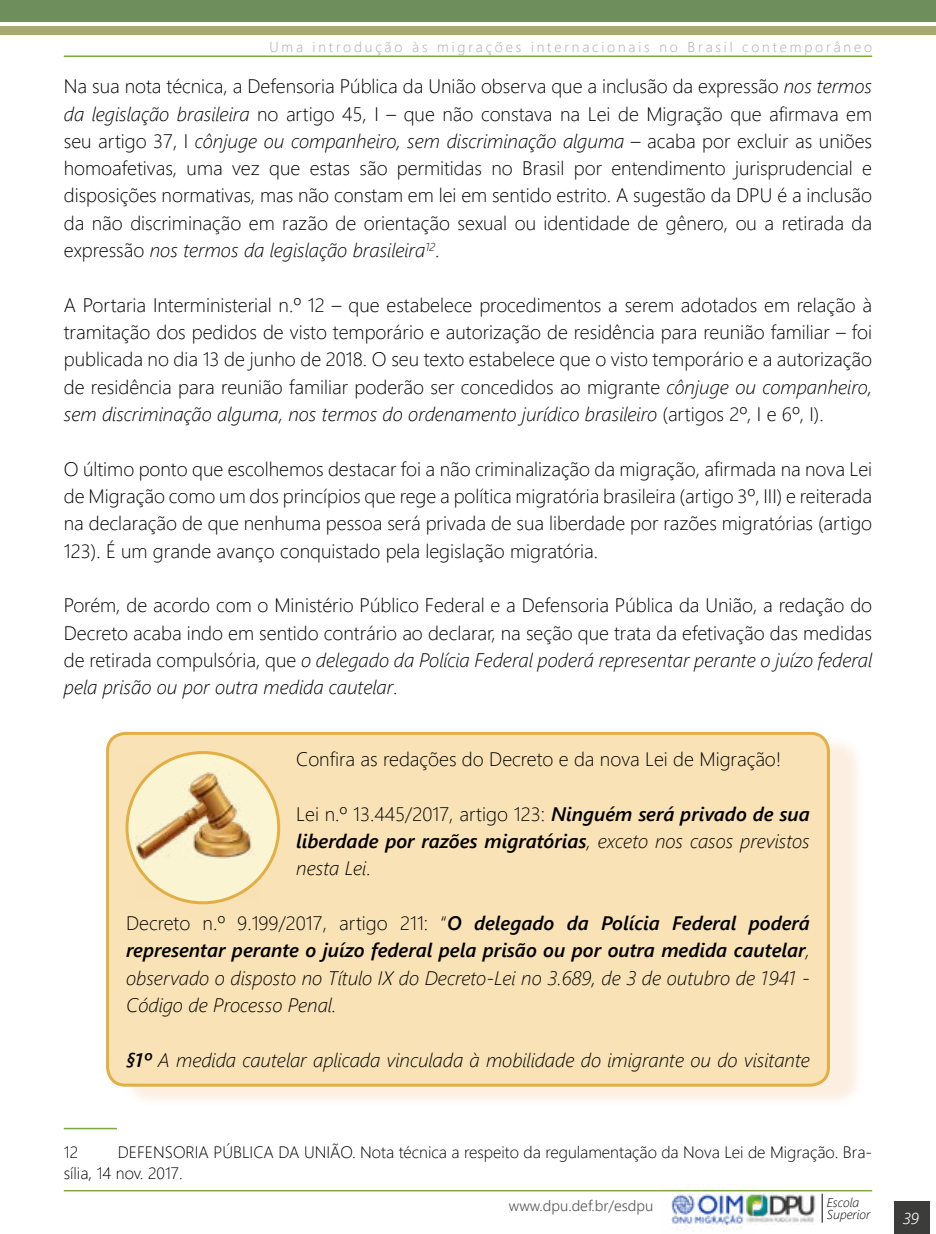
<style>
.page{position:relative;width:936px;height:1234px;background:#fff}
.page>*{position:absolute;margin:0;border:0;box-sizing:border-box;transform-origin:0 0}
.t1{font:19.5px/27.3px "Webly Sleek UI Light";color:#000;text-align:justify}
.t2{font:italic 19.5px/27.3px "Webly Sleek UI Light";color:#000}
.t3{font:italic 19.5px "Webly Sleek UI Semibold";color:#000}
.t4{font:16.5px/21px "Webly Sleek UI Light";color:#000}
.t5{font:italic 15.75px "Webly Sleek UI Semilight";color:#fff}
.t6{font:15px "Webly Sleek UI Semilight";color:#575756}
.t7{font:14.25px "Webly Sleek UI Light";letter-spacing:.2em;color:#a6a7a7}
.t8{font:italic 12.75px/11.4px "Webly Sleek UI Light";color:#000}
.s1{font-style:italic}
.s2{font-family:"Webly Sleek UI Semibold";font-style:italic}
.s3{font-family:"Webly Sleek UI Light"}
.s4{font-style:normal}
.s5{font-family:"Webly Sleek UI Semibold"}
</style>
<div class="page">
<img style="left:755px;top:1191px;width:62px;height:32px">
<svg style="left:821px;top:1193px;width:1px;height:29px"></svg>
<div style="left:894px;top:1201px;width:35px;height:32px;background:#3c3c3b"></div>
<hr style="left:64px;top:55px;width:808px;height:2px;background:#7aab3e">
<hr style="left:64px;top:1189px;width:808px;height:2px;background:#7aab3e">
<div style="left:0;top:0;width:935px;height:22px;background:#6e8f5b"></div>
<div style="left:0;top:26px;width:935px;height:8px;background:#a7aa6d"></div>
<img style="left:659px;top:1189px;width:96px;height:43px">
<hr style="left:64px;top:1127px;width:53px;height:1px;background:#7aab3e">
<div style="left:124px;top:736px;width:739px;height:371px;background:#f0b06b;opacity:.2"></div>
<div style="left:107px;top:733px;width:721px;height:351px;background:#f9e2b5;border-radius:18px"></div>
<div style="left:106px;top:731px;width:723px;height:355px;border:3px solid #e1af43;border-radius:18px"></div>
<svg style="left:127px;top:752px;width:152px;height:150px;background:#f7ebc0"></svg>
<div style="left:125px;top:750px;width:155px;height:154px;border:3px solid #e1af43;border-radius:50%"></div>
<img style="left:135px;top:764px;width:124px;height:137px">
<p class="t7" style="left:269px;top:36px;width:604px">Uma introdução às migrações internacionais no Brasil contemporâneo</p>
<p class="t1" style="left:64px;top:72px;width:809px">Na sua nota técnica, a Defensoria Pública da União observa que a inclusão da expressão <span class="s1">nos termos da legislação brasileira</span> no artigo 45, I – que não constava na Lei de Migração que afirmava em seu artigo 37, I <span class="s1">cônjuge ou companheiro, sem discriminação alguma</span> – acaba por excluir as uniões homoafetivas, uma vez que estas são permitidas no Brasil por entendimento jurisprudencial e disposições normativas, mas não constam em lei em sentido estrito. A sugestão da DPU é a inclusão da não discriminação em razão de orientação sexual ou identidade de gênero, ou a retirada da expressão <span class="s1">nos termos da legislação brasileira</span><sup>12</sup>.</p>
<p class="t1" style="left:64px;top:290px;width:809px">A Portaria Interministerial n.º 12 – que estabelece procedimentos a serem adotados em relação à tramitação dos pedidos de visto temporário e autorização de residência para reunião familiar – foi publicada no dia 13 de junho de 2018. O seu texto estabelece que o visto temporário e a autorização de residência para reunião familiar poderão ser concedidos ao migrante <span class="s1">cônjuge ou companheiro, sem discriminação alguma, nos termos do ordenamento jurídico brasileiro</span> (artigos 2º, I e 6º, I).</p>
<p class="t1" style="left:64px;top:454px;width:809px">O último ponto que escolhemos destacar foi a não criminalização da migração, afirmada na nova Lei de Migração como um dos princípios que rege a política migratória brasileira (artigo 3º, III) e reiterada na declaração de que nenhuma pessoa será privada de sua liberdade por razões migratórias (artigo 123). É um grande avanço conquistado pela legislação migratória.</p>
<p class="t1" style="left:64px;top:590px;width:809px">Porém, de acordo com o Ministério Público Federal e a Defensoria Pública da União, a redação do Decreto acaba indo em sentido contrário ao declarar, na seção que trata da efetivação das medidas de retirada compulsória, que <span class="s1">o delegado da Polícia Federal poderá representar perante o juízo federal pela prisão ou por outra medida cautelar</span>.</p>
<p class="t1" style="left:296px;top:744px;width:486px">Confira as redações do Decreto e da nova Lei de Migração!</p>
<p class="t1" style="left:296px;top:799px;width:515px">Lei n.º 13.445/2017, artigo 123: <span class="s2">Ninguém será privado de sua</span></p>
<p class="t3" style="left:296px;top:827px;width:515px">liberdade por razões migratórias<span class="s3">, exceto nos casos previstos</span></p>
<p class="t2" style="left:296px;top:853px;width:76px">nesta Lei<span class="s4">.</span></p>
<p class="t1" style="left:126px;top:908px;width:685px">Decreto n.º 9.199/2017, artigo 211: “<span class="s2">O delegado da Polícia Federal poderá</span></p>
<p class="t3" style="left:126px;top:936px;width:685px">representar perante o juízo federal pela prisão ou por outra medida cautelar<span class="s3">,</span></p>
<p class="t2" style="left:126px;top:963px;width:685px">observado o disposto no Título IX do Decreto-Lei no 3.689, de 3 de outubro de 1941 -<br>Código de Processo Penal.</p>
<p class="t2" style="left:126px;top:1044px;width:685px"><span class="s5">§1º</span> A medida cautelar aplicada vinculada à mobilidade do imigrante ou do visitante</p>
<p class="t4" style="left:64px;top:1140px;width:809px;text-indent:54px">DEFENSORIA PÚBLICA DA UNIÃO. Nota técnica a respeito da regulamentação da Nova Lei de Migração. Bra&shy;sília, 14 nov. 2017.</p>
<p class="t4" style="left:64px;top:1140px;width:16px">12</p>
<p class="t6" style="left:509px;top:1194px;width:146px">www.dpu.def.br/esdpu</p>
<p class="t8" style="left:826px;top:1195px;width:45px">Escola<br>Superior</p>
<p class="t5" style="left:903px;top:1206px;width:17px">39</p>
</div>
